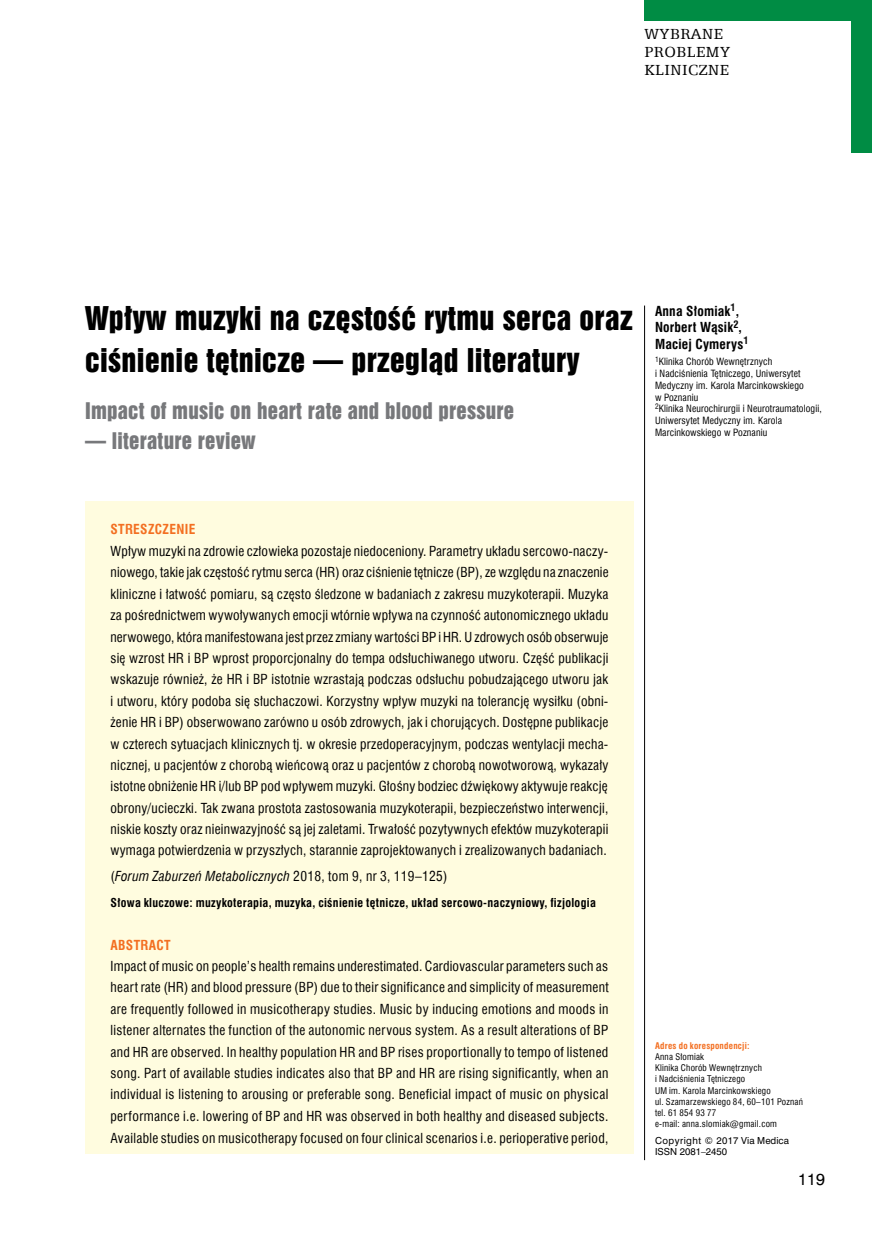
<style>
.page{position:relative;width:872px;height:1234px;background:#fff}
.page>*{position:absolute;margin:0;border:0;box-sizing:border-box;transform-origin:0 0}
.t1{font:30px/42px "Swis 921 EU";letter-spacing:.01em;color:#000}
.t2{font:21px "Swis 921 EU";letter-spacing:.015em;color:#77787b}
.t3{font:16.5px/18px "Egyptian 505 EU";letter-spacing:.03em;color:#000}
.t4{font:15px "Swis 721 PL";color:#000}
.t5{font:13.5px/21.3px "Swis 721 Cn EU";letter-spacing:.02em;color:#000;text-align:justify}
.t6{font:italic 13.5px "Swis 721 Cn EU";letter-spacing:.025em;color:#000}
.t7{font:700 13.5px/16.5px "Swis 721 Cn EU";letter-spacing:.01em;color:#000}
.t8{font:700 13.5px "Swis 721 Cn EU";letter-spacing:.025em;color:#f36f21}
.t9{font:700 12px "Swis 721 Cn EU";letter-spacing:.025em;color:#000}
.t10{font:9.75px/11.9px "Swis 721 Cn EU";letter-spacing:.01em;color:#000}
.t11{font:9px/11.1px "Swis 721 Cn EU";letter-spacing:.025em;color:#000}
.t12{font:9px/10.8px "Swis 721 PL";color:#000}
.t13{font:700 9px "Swis 721 Cn EU";letter-spacing:.025em;color:#f36f21}
.s1{font-style:normal}
</style>
<div class="page">
<hr style="left:644px;top:305px;width:1px;height:854px;background:#000">
<div style="left:644px;top:0;width:228px;height:21px;background:#008c44"></div>
<div style="left:850px;top:0;width:22px;height:153px;background:#008c44"></div>
<div style="left:85px;top:501px;width:549px;height:653px;background:#fffcdf"></div>
<p class="t3" style="left:644px;top:25px;width:87px">WYBRANE<br>PROBLEMY<br>KLINICZNE</p>
<h1 class="t1" style="left:85px;top:296px;width:549px">Wpływ muzyki na częstość rytmu serca oraz ciśnienie tętnicze — przegląd literatury</h1>
<h2 class="t2" style="left:85px;top:396px;width:431px">Impact of music on heart rate and blood pressure</h2>
<h2 class="t2" style="left:85px;top:426px;width:172px">— literature review</h2>
<p class="t7" style="left:655px;top:303px;width:95px">Anna Słomiak<sup>1</sup>,<br>Norbert Wąsik<sup>2</sup>,<br>Maciej Cymerys<sup>1</sup></p>
<p class="t10" style="left:655px;top:355px;width:168px"><sup>1</sup>Klinika Chorób Wewnętrznych<br>i Nadciśnienia Tętniczego, Uniwersytet Medyczny im. Karola Marcinkowskiego<br>w Poznaniu<br><sup>2</sup>Klinika Neurochirurgii i Neurotraumatologii, Uniwersytet Medyczny im. Karola Marcinkowskiego w Poznaniu</p>
<p class="t8" style="left:111px;top:521px;width:86px">Streszczenie</p>
<p class="t5" style="left:111px;top:540px;width:499px">Wpływ muzyki na zdrowie człowieka pozostaje niedoceniony. Parametry układu sercowo-naczy&shy;niowego, takie jak częstość rytmu serca (HR) oraz ciśnienie tętnicze (BP), ze względu na znaczenie kliniczne i łatwość pomiaru, są często śledzone w badaniach z zakresu muzykoterapii. Muzyka za pośrednictwem wywoływanych emocji wtórnie wpływa na czynność autonomicznego układu nerwowego, która manifestowana jest przez zmiany wartości BP i HR. U zdrowych osób obserwuje się wzrost HR i BP wprost proporcjonalny do tempa odsłuchiwanego utworu. Część publikacji wskazuje również, że HR i BP istotnie wzrastają podczas odsłuchu pobudzającego utworu jak i utworu, który podoba się słuchaczowi. Korzystny wpływ muzyki na tolerancję wysiłku (obni&shy;żenie HR i BP) obserwowano zarówno u osób zdrowych, jak i chorujących. Dostępne publikacje w czterech sytuacjach klinicznych tj. w okresie przedoperacyjnym, podczas wentylacji mecha&shy;nicznej, u pacjentów z chorobą wieńcową oraz u pacjentów z chorobą nowotworową, wykazały istotne obniżenie HR i/lub BP pod wpływem muzyki. Głośny bodziec dźwiękowy aktywuje reakcję obrony/ucieczki. Tak zwana prostota zastosowania muzykoterapii, bezpieczeństwo interwencji, niskie koszty oraz nieinwazyjność są jej zaletami. Trwałość pozytywnych efektów muzykoterapii wymaga potwierdzenia w przyszłych, starannie zaprojektowanych i zrealizowanych badaniach.</p>
<p class="t6" style="left:111px;top:867px;width:338px"><span class="s1">(</span>Forum Zaburzeń Metabolicznych <span class="s1">2018, tom 9, nr 3, 119–125)</span></p>
<p class="t9" style="left:111px;top:895px;width:487px">Słowa kluczowe: muzykoterapia, muzyka, ciśnienie tętnicze, układ sercowo-naczyniowy, fizjologia</p>
<p class="t8" style="left:111px;top:936px;width:62px">Abstract</p>
<p class="t5" style="left:111px;top:955px;width:499px">Impact of music on people’s health remains underestimated. Cardiovascular parameters such as heart rate (HR) and blood pressure (BP) due to their significance and simplicity of measurement are frequently followed in musicotherapy studies. Music by inducing emotions and moods in listener alternates the function of the autonomic nervous system. As a result alterations of BP and HR are observed. In healthy population HR and BP rises proportionally to tempo of listened song. Part of available studies indicates also that BP and HR are rising significantly, when an individual is listening to arousing or preferable song. Beneficial impact of music on physical performance i.e. lowering of BP and HR was observed in both healthy and diseased subjects.<br>Available studies on musicotherapy focused on four clinical scenarios i.e. perioperative period,</p>
<p class="t13" style="left:655px;top:1040px;width:96px">Adres do korespondencji:</p>
<p class="t11" style="left:655px;top:1051px;width:150px">Anna Słomiak<br>Klinika Chorób Wewnętrznych<br>i Nadciśnienia Tętniczego<br>UM im. Karola Marcinkowskiego<br>ul. Szamarzewskiego 84, 60–101 Poznań tel. 61 854 93 77<br>e-mail: anna.slomiak@gmail.com</p>
<p class="t12" style="left:655px;top:1134px;width:135px">Copyright © 2017 Via Medica<br>ISSN 2081–2450</p>
<p class="t4" style="left:798px;top:1169px;width:29px">119</p>
</div>
